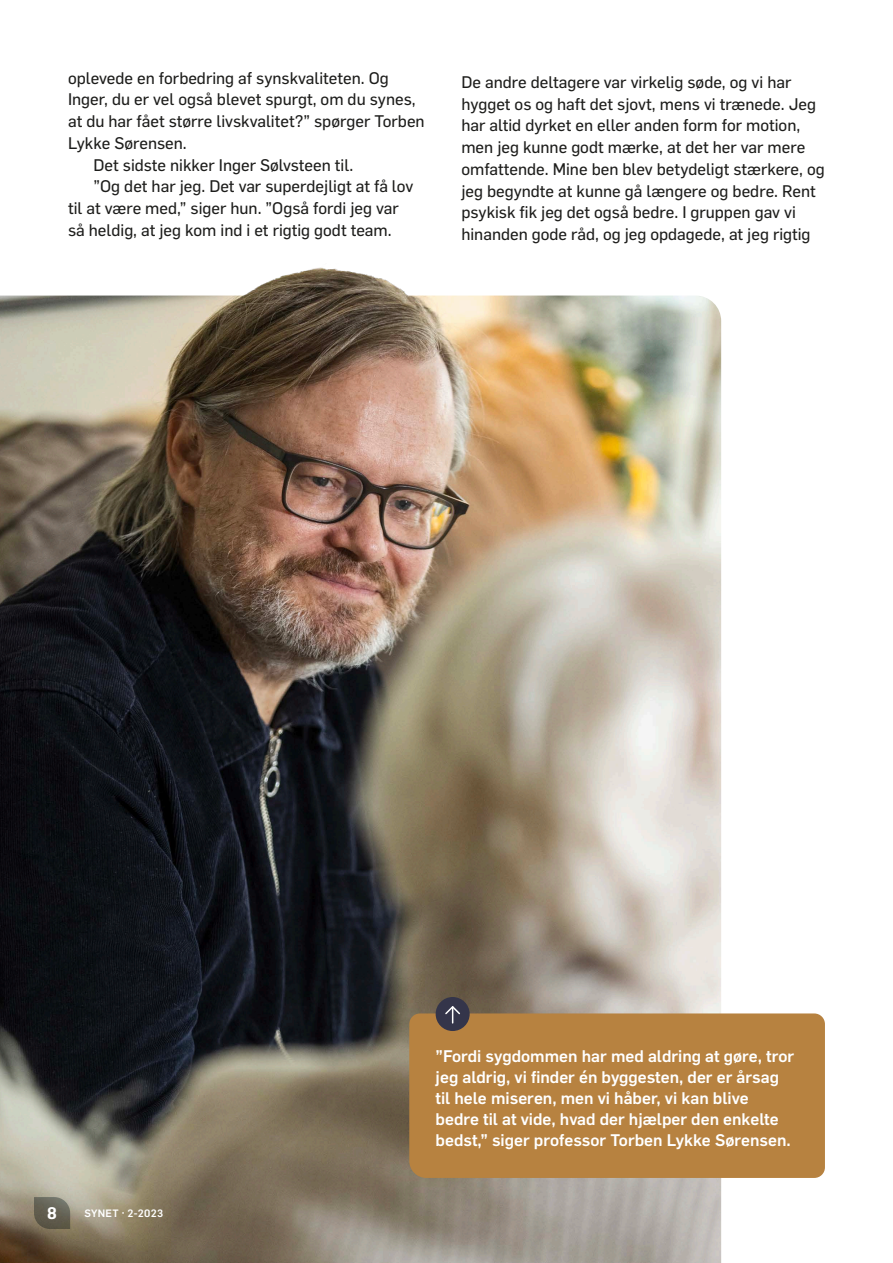
<style>
.page{position:relative;width:893px;height:1263px;background:#fff}
.page>*{position:absolute;margin:0;border:0;box-sizing:border-box;transform-origin:0 0}
.t1{font:16.5px/21.8px "Flama Basic";color:#1d1d1b}
.t2{font:500 16.5px/21px "Flama";color:#fff}
.t3{font:600 16.5px "Flama";color:#fff}
.t4{font:500 10.5px "Flama";letter-spacing:.025em;color:#fff}
</style>
<div class="page">
<img style="left:0;top:303px;width:721px;height:960px">
<img style="left:0;top:267px;width:713px;height:36px">
<div style="left:409px;top:1013px;width:416px;height:165px;background:#b78240"></div>
<div style="left:436px;top:997px;width:34px;height:34px;background:#34354a;border-radius:50%"></div>
<svg style="left:445px;top:1006px;width:15px;height:17px"></svg>
<svg style="left:34px;top:1197px;width:36px;height:32px"></svg>
<p class="t1" style="left:68px;top:66px;width:322px">oplevede en forbedring af synskvaliteten. Og</p>
<p class="t1" style="left:68px;top:88px;width:349px">Inger, du er vel også blevet spurgt, om du synes,</p>
<p class="t1" style="left:68px;top:109px;width:358px">at du har fået større livskvalitet?” spørger Torben</p>
<p class="t1" style="left:68px;top:131px;width:120px">Lykke Sørensen.</p>
<p class="t1" style="left:94px;top:153px;width:261px">Det sidste nikker Inger Sølvsteen til.</p>
<p class="t1" style="left:94px;top:175px;width:321px">”Og det har jeg. Det var superdejligt at få lov</p>
<p class="t1" style="left:68px;top:196px;width:332px">til at være med,” siger hun. ”Også fordi jeg var</p>
<p class="t1" style="left:68px;top:218px;width:325px">så heldig, at jeg kom ind i et rigtig godt team.</p>
<p class="t1" style="left:461px;top:70px;width:365px">De andre deltagere var virkelig søde, og vi har hygget os og haft det sjovt, mens vi trænede. Jeg har altid dyrket en eller anden form for motion, men jeg kunne godt mærke, at det her var mere omfattende. Mine ben blev betydeligt stærkere, og jeg begyndte at kunne gå længere og bedre. Rent psykisk fik jeg det også bedre. I gruppen gav vi hinanden gode råd, og jeg opdagede, at jeg rigtig</p>
<p class="t3" style="left:47px;top:1201px;width:11px">8</p>
<p class="t4" style="left:84px;top:1206px;width:80px">SYNET · 2-2023</p>
<p class="t2" style="left:436px;top:1045px;width:360px">”Fordi sygdommen har med aldring at gøre, tror jeg aldrig, vi finder én byggesten, der er årsag til hele miseren, men vi håber, vi kan blive bedre til at vide, hvad der hjælper den enkelte bedst,” siger professor Torben Lykke Sørensen.</p>
</div>
